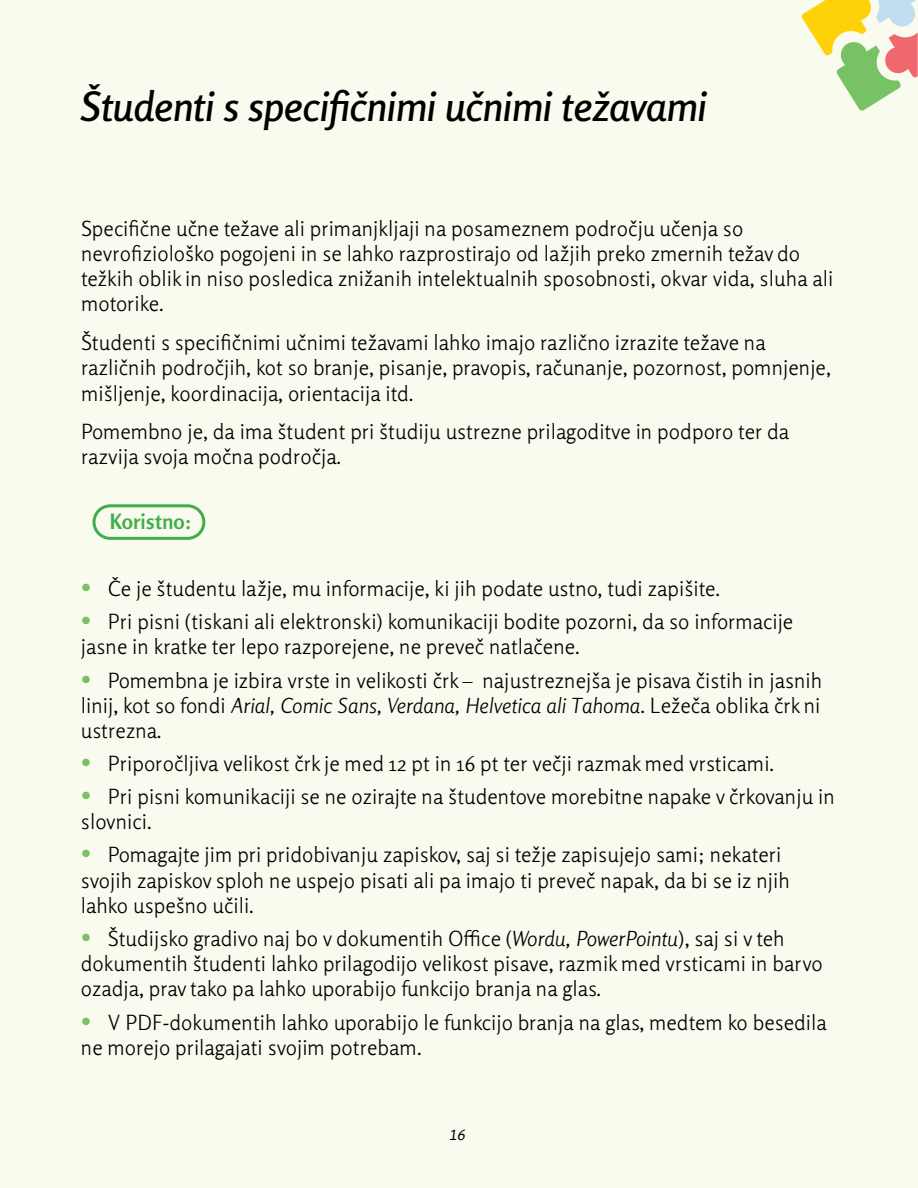
<style>
.page{position:relative;width:918px;height:1188px;background:#f8fbee}
.page>*{position:absolute;margin:0;border:0;box-sizing:border-box;transform-origin:0 0}
.t1{font:italic 600 40.5px "Rosario";color:#000}
.t2{font:300 21px/25.2px "Rosario";color:#000}
.t3{font:700 21px "Rosario";color:#41ad49}
.t4{font:italic 300 21px "Rosario";color:#000}
.s1{font-weight:700;font-size:24px;color:#76c265}
.s2{font-style:italic}
</style>
<div class="page">
<svg style="left:801px;top:0;width:117px;height:111px"></svg>
<div style="left:93px;top:504px;width:112px;height:36px;border:3px solid #41ad49;border-radius:16px"></div>
<h1 class="t1" style="left:81px;top:74px;width:627px">Študenti s specifičnimi učnimi težavami</h1>
<p class="t2" style="left:81px;top:214px;width:754px">Specifične učne težave ali primanjkljaji na posameznem področju učenja so nevrofiziološko pogojeni in se lahko razprostirajo od lažjih preko zmernih težav do težkih oblik in niso posledica znižanih intelektualnih sposobnosti, okvar vida, sluha ali motorike.</p>
<p class="t2" style="left:81px;top:329px;width:751px">Študenti s specifičnimi učnimi težavami lahko imajo različno izrazite težave na različnih področjih, kot so branje, pisanje, pravopis, računanje, pozornost, pomnjenje, mišljenje, koordinacija, orientacija itd.</p>
<p class="t2" style="left:81px;top:418px;width:710px">Pomembno je, da ima študent pri študiju ustrezne prilagoditve in podporo ter da razvija svoja močna področja.</p>
<p class="t3" style="left:110px;top:504px;width:84px">Koristno:</p>
<p class="t2" style="left:81px;top:575px;width:641px"><span class="s1">•</span> Če je študentu lažje, mu informacije, ki jih podate ustno, tudi zapišite.</p>
<p class="t2" style="left:81px;top:608px;width:714px"><span class="s1">•</span> Pri pisni (tiskani ali elektronski) komunikaciji bodite pozorni, da so informacije jasne in kratke ter lepo razporejene, ne preveč natlačene.</p>
<p class="t2" style="left:81px;top:666px;width:743px;text-align:justify"><span class="s1">•</span> Pomembna je izbira vrste in velikosti črk – najustreznejša je pisava čistih in jasnih linij, kot so fondi <span class="s2">Arial, Comic Sans, Verdana, Helvetica ali Tahoma</span>. Ležeča oblika črk ni ustrezna.</p>
<p class="t2" style="left:81px;top:750px;width:695px"><span class="s1">•</span> Priporočljiva velikost črk je med 12 pt in 16 pt ter večji razmak med vrsticami.</p>
<p class="t2" style="left:81px;top:783px;width:756px"><span class="s1">•</span> Pri pisni komunikaciji se ne ozirajte na študentove morebitne napake v črkovanju in slovnici.</p>
<p class="t2" style="left:81px;top:841px;width:711px"><span class="s1">•</span> Pomagajte jim pri pridobivanju zapiskov, saj si težje zapisujejo sami; nekateri svojih zapiskov sploh ne uspejo pisati ali pa imajo ti preveč napak, da bi se iz njih lahko uspešno učili.</p>
<p class="t2" style="left:81px;top:925px;width:743px"><span class="s1">•</span> Študijsko gradivo naj bo v dokumentih Office (<span class="s2">Wordu, PowerPointu</span>), saj si v teh dokumentih študenti lahko prilagodijo velikost pisave, razmik med vrsticami in barvo ozadja, prav tako pa lahko uporabijo funkcijo branja na glas.</p>
<p class="t2" style="left:81px;top:1008px;width:748px"><span class="s1">•</span> V PDF-dokumentih lahko uporabijo le funkcijo branja na glas, medtem ko besedila ne morejo prilagajati svojim potrebam.</p>
<p class="t4" style="left:449px;top:1117px;width:19px">16</p>
</div>
